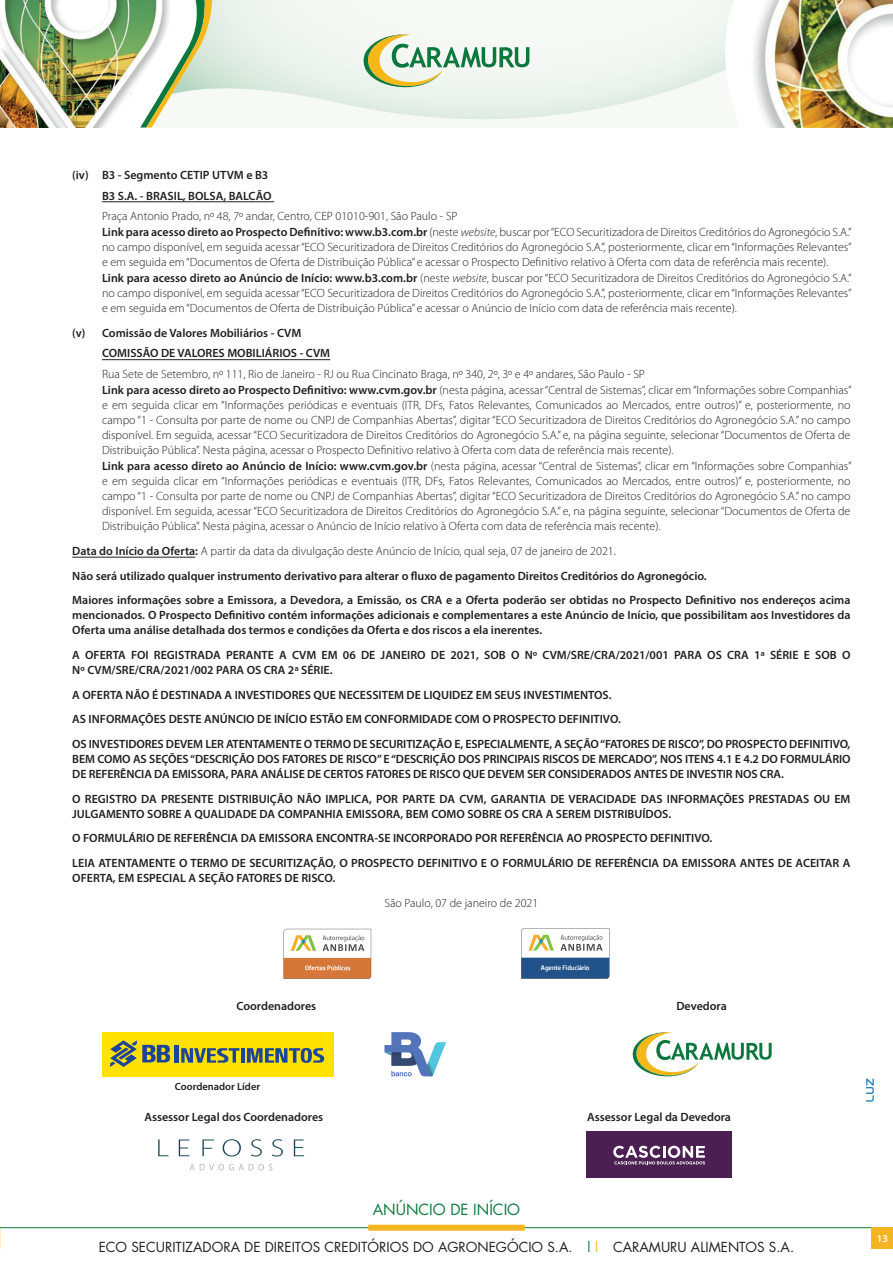
<style>
.page{position:relative;width:893px;height:1263px;background:#fff}
.page>*{position:absolute;margin:0;border:0;box-sizing:border-box;transform-origin:0 0}
.t1{font:15px "Futura";color:#0d793d}
.t2{font:13.5px "Futura";color:#231f20}
.t3{font:300 12px/15px "Myriad Pro";color:#231f20}
.t4{font:600 12px/24.8px "Myriad Pro";color:#231f20}
.t5{font:600 10.5px "Myriad Pro";color:#231f20}
.t6{font:600 10.5px "Myriad Pro";color:#fff}
.t7{font:500 6.75px "Dobra W04";color:#fff}
.s1{font-weight:600}
.s2{font-style:italic}
.s3{font-weight:300}
.s4{color:#0d793d}
.s5{color:#f5b421}
</style>
<div class="page">
<hr style="left:0;top:1227px;width:893px;height:1px;background:#0d793d">
<div style="left:368px;top:1225px;width:157px;height:6px;background:#f5b421"></div>
<svg style="left:0;top:1227px;width:1px;height:21px"></svg>
<div style="left:872px;top:1227px;width:21px;height:21px;background:#f5b421"></div>
<img style="left:0;top:0;width:140px;height:128px">
<img style="left:753px;top:0;width:140px;height:128px">
<svg style="left:212px;top:0;width:522px;height:120px"></svg>
<svg style="left:140px;top:0;width:72px;height:128px"></svg>
<svg style="left:362px;top:34px;width:167px;height:53px"></svg>
<hr style="left:102px;top:202px;width:172px;height:1px;background:#231f20">
<hr style="left:102px;top:359px;width:228px;height:1px;background:#231f20">
<hr style="left:72px;top:557px;width:123px;height:1px;background:#231f20">
<svg style="left:283px;top:929px;width:88px;height:50px"></svg>
<svg style="left:521px;top:928px;width:88px;height:51px"></svg>
<svg style="left:384px;top:1032px;width:62px;height:44px"></svg>
<div style="left:102px;top:1032px;width:231px;height:44px;background:#ffe201"></div>
<hr style="left:241px;top:1048px;width:4px;height:15px;background:#1d449b">
<svg style="left:181px;top:1048px;width:58px;height:15px"></svg>
<hr style="left:175px;top:1045px;width:4px;height:18px;background:#1d449b">
<svg style="left:247px;top:1048px;width:77px;height:15px"></svg>
<svg style="left:110px;top:1040px;width:60px;height:27px"></svg>
<svg style="left:632px;top:1032px;width:140px;height:44px"></svg>
<div style="left:586px;top:1132px;width:146px;height:46px;background:#4b1f51"></div>
<svg style="left:613px;top:1146px;width:92px;height:18px"></svg>
<svg style="left:158px;top:1139px;width:10px;height:17px"></svg>
<svg style="left:179px;top:1139px;width:10px;height:17px"></svg>
<svg style="left:202px;top:1139px;width:12px;height:17px"></svg>
<svg style="left:223px;top:1139px;width:18px;height:17px"></svg>
<svg style="left:251px;top:1139px;width:11px;height:17px"></svg>
<svg style="left:272px;top:1139px;width:11px;height:17px"></svg>
<svg style="left:294px;top:1139px;width:10px;height:17px"></svg>
<svg style="left:190px;top:1164px;width:82px;height:6px"></svg>
<svg style="left:866px;top:1078px;width:8px;height:24px"></svg>
<p class="t4" style="left:72px;top:165px;width:201px;line-height:20.4px;text-align:right">(iv) B3 - Segmento CETIP UTVM e B3<br>B3 S.A. - BRASIL, BOLSA, BALCÃO</p>
<p class="t3" style="left:102px;top:208px;width:751px;line-height:16.2px">Praça Antonio Prado, nº 48, 7º andar, Centro, CEP 01010-901, São Paulo - SP<br><span class="s1">Link para acesso direto ao Prospecto Definitivo: www.b3.com.br</span> (neste <span class="s2">website</span>, buscar por “ECO Securitizadora de Direitos Creditórios do Agronegócio S.A.”</p>
<p class="t3" style="left:102px;top:240px;width:751px">no campo disponível, em seguida acessar “ECO Securitizadora de Direitos Creditórios do Agronegócio S.A.”, posteriormente, clicar em “Informações Relevantes” e em seguida em “Documentos de Oferta de Distribuição Pública” e acessar o Prospecto Definitivo relativo à Oferta com data de referência mais recente).</p>
<p class="t3" style="left:102px;top:271px;width:751px;text-align:justify"><span class="s1">Link para acesso direto ao Anúncio de Início: www.b3.com.br</span> (neste <span class="s2">website</span>, buscar por “ECO Securitizadora de Direitos Creditórios do Agronegócio S.A.” no campo disponível, em seguida acessar “ECO Securitizadora de Direitos Creditórios do Agronegócio S.A.”, posteriormente, clicar em “Informações Relevantes” e em seguida em “Documentos de Oferta de Distribuição Pública” e acessar o Anúncio de Início com data de referência mais recente).</p>
<p class="t4" style="left:102px;top:322px;width:230px;line-height:20.4px;text-indent:-30px">(v) Comissão de Valores Mobiliários - CVM<br>COMISSÃO DE VALORES MOBILIÁRIOS - CVM</p>
<p class="t3" style="left:102px;top:366px;width:751px;line-height:16.2px">Rua Sete de Setembro, nº 111, Rio de Janeiro - RJ ou Rua Cincinato Braga, nº 340, 2º, 3º e 4º andares, São Paulo - SP<br><span class="s1">Link para acesso direto ao Prospecto Definitivo: www.cvm.gov.br</span> (nesta página, acessar “Central de Sistemas”, clicar em “Informações sobre Companhias”</p>
<p class="t3" style="left:102px;top:398px;width:750px;text-align:justify">e em seguida clicar em “Informações periódicas e eventuais (ITR, DFs, Fatos Relevantes, Comunicados ao Mercados, entre outros)” e, posteriormente, no campo “1 - Consulta por parte de nome ou CNPJ de Companhias Abertas”, digitar “ECO Securitizadora de Direitos Creditórios do Agronegócio S.A.” no campo disponível. Em seguida, acessar “ECO Securitizadora de Direitos Creditórios do Agronegócio S.A.” e, na página seguinte, selecionar “Documentos de Oferta de Distribuição Pública”. Nesta página, acessar o Prospecto Definitivo relativo à Oferta com data de referência mais recente).</p>
<p class="t3" style="left:102px;top:459px;width:751px;text-align:justify"><span class="s1">Link para acesso direto ao Anúncio de Início: www.cvm.gov.br</span> (nesta página, acessar “Central de Sistemas”, clicar em “Informações sobre Companhias” e em seguida clicar em “Informações periódicas e eventuais (ITR, DFs, Fatos Relevantes, Comunicados ao Mercados, entre outros)” e, posteriormente, no campo “1 - Consulta por parte de nome ou CNPJ de Companhias Abertas”, digitar “ECO Securitizadora de Direitos Creditórios do Agronegócio S.A.” no campo disponível. Em seguida, acessar “ECO Securitizadora de Direitos Creditórios do Agronegócio S.A.” e, na página seguinte, selecionar “Documentos de Oferta de Distribuição Pública”. Nesta página, acessar o Anúncio de Início relativo à Oferta com data de referência mais recente).</p>
<p class="t4" style="left:72px;top:538px;width:780px">Data do Início da Oferta: <span class="s3">A partir da data da divulgação deste Anúncio de Início, qual seja, 07 de janeiro de 2021.<br></span>Não será utilizado qualquer instrumento derivativo para alterar o fluxo de pagamento Direitos Creditórios do Agronegócio.<br>Maiores informações sobre a Emissora, a Devedora, a Emissão, os CRA e a Oferta poderão ser obtidas no Prospecto Definitivo nos endereços acima</p>
<p class="t4" style="left:72px;top:607px;width:780px;line-height:15px">mencionados. O Prospecto Definitivo contém informações adicionais e complementares a este Anúncio de Início, que possibilitam aos Investidores da<br>Oferta uma análise detalhada dos termos e condições da Oferta e dos riscos a ela inerentes.</p>
<p class="t4" style="left:72px;top:647px;width:780px;line-height:15px">A OFERTA FOI REGISTRADA PERANTE A CVM EM 06 DE JANEIRO DE 2021, SOB O Nº CVM/SRE/CRA/2021/001 PARA OS CRA 1ª SÉRIE E SOB O<br>Nº CVM/SRE/CRA/2021/002 PARA OS CRA 2ª SÉRIE.</p>
<p class="t4" style="left:72px;top:682px;width:780px">A OFERTA NÃO É DESTINADA A INVESTIDORES QUE NECESSITEM DE LIQUIDEZ EM SEUS INVESTIMENTOS.<br>AS INFORMAÇÕES DESTE ANÚNCIO DE INÍCIO ESTÃO EM CONFORMIDADE COM O PROSPECTO DEFINITIVO.<br>OS INVESTIDORES DEVEM LER ATENTAMENTE O TERMO DE SECURITIZAÇÃO E, ESPECIALMENTE, A SEÇÃO “FATORES DE RISCO”, DO PROSPECTO DEFINITIVO,</p>
<p class="t4" style="left:72px;top:751px;width:780px;line-height:15px">BEM COMO AS SEÇÕES “DESCRIÇÃO DOS FATORES DE RISCO” E “DESCRIÇÃO DOS PRINCIPAIS RISCOS DE MERCADO”, NOS ITENS 4.1 E 4.2 DO FORMULÁRIO<br>DE REFERÊNCIA DA EMISSORA, PARA ANÁLISE DE CERTOS FATORES DE RISCO QUE DEVEM SER CONSIDERADOS ANTES DE INVESTIR NOS CRA.</p>
<p class="t4" style="left:72px;top:791px;width:780px;line-height:15px">O REGISTRO DA PRESENTE DISTRIBUIÇÃO NÃO IMPLICA, POR PARTE DA CVM, GARANTIA DE VERACIDADE DAS INFORMAÇÕES PRESTADAS OU EM<br>JULGAMENTO SOBRE A QUALIDADE DA COMPANHIA EMISSORA, BEM COMO SOBRE OS CRA A SEREM DISTRIBUÍDOS.</p>
<p class="t4" style="left:72px;top:826px;width:780px">O FORMULÁRIO DE REFERÊNCIA DA EMISSORA ENCONTRA-SE INCORPORADO POR REFERÊNCIA AO PROSPECTO DEFINITIVO.<br>LEIA ATENTAMENTE O TERMO DE SECURITIZAÇÃO, O PROSPECTO DEFINITIVO E O FORMULÁRIO DE REFERÊNCIA DA EMISSORA ANTES DE ACEITAR A</p>
<p class="t4" style="left:72px;top:865px;width:264px">OFERTA, EM ESPECIAL A SEÇÃO FATORES DE RISCO.</p>
<p class="t3" style="left:384px;top:895px;width:155px">São Paulo, 07 de janeiro de 2021</p>
<p class="t7" style="left:541px;top:964px;width:50px">Agente Fiduciário</p>
<p class="t4" style="left:236px;top:993px;width:81px">Coordenadores</p>
<p class="t4" style="left:676px;top:993px;width:52px">Devedora</p>
<p class="t5" style="left:175px;top:1080px;width:87px">Coordenador Líder</p>
<p class="t4" style="left:144px;top:1104px;width:180px">Assessor Legal dos Coordenadores</p>
<p class="t4" style="left:587px;top:1104px;width:145px">Assessor Legal da Devedora</p>
<p class="t1" style="left:373px;top:1199px;width:149px">ANÚNCIO DE INÍCIO</p>
<p class="t2" style="left:99px;top:1238px;width:697px">ECO SECURITIZADORA DE DIREITOS CREDITÓRIOS DO AGRONEGÓCIO S.A. <span class="s4">|</span><span class="s5">|</span> CARAMURU ALIMENTOS S.A.</p>
<p class="t6" style="left:877px;top:1232px;width:13px">13</p>
</div>
